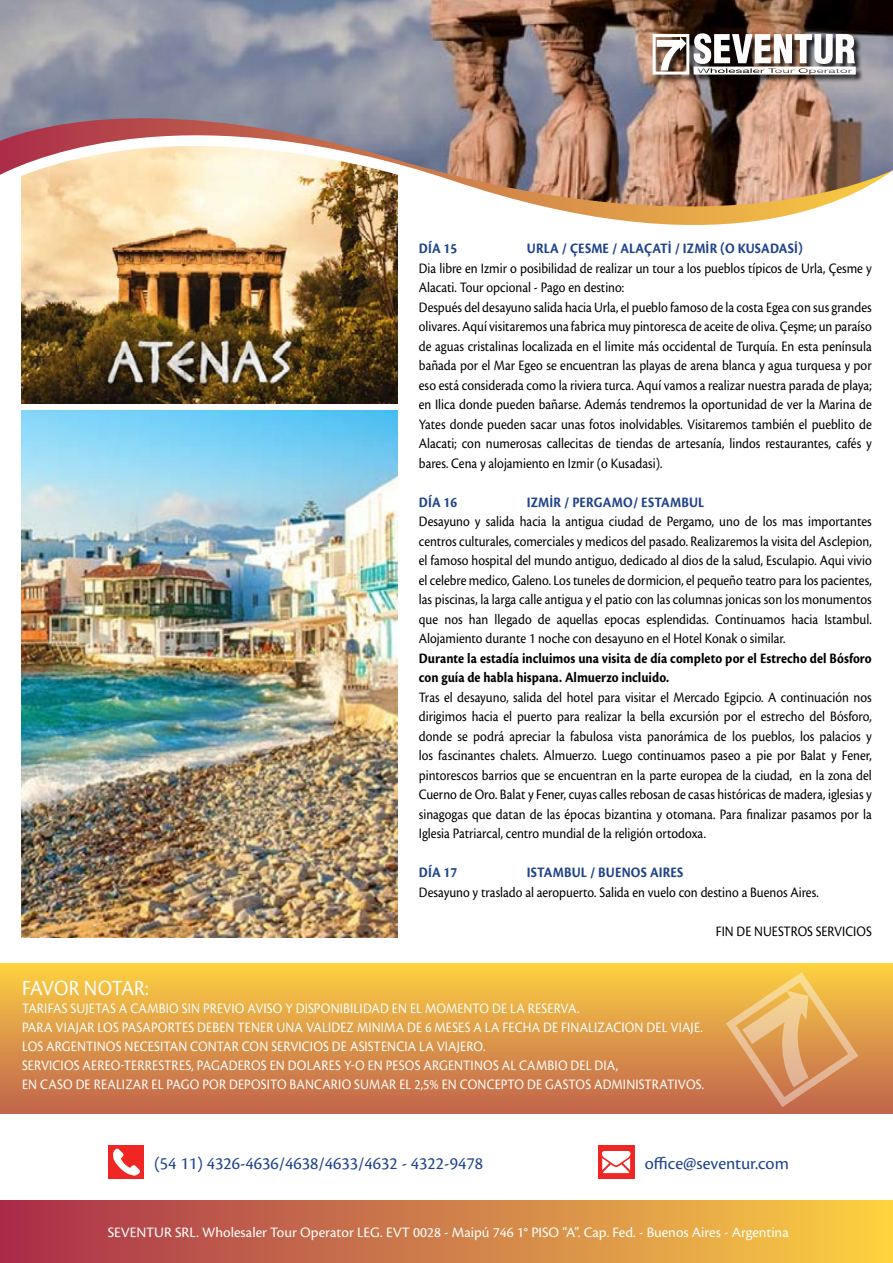
<style>
.page{position:relative;width:893px;height:1263px;background:#fff}
.page>*{position:absolute;margin:0;border:0;box-sizing:border-box;transform-origin:0 0}
.t1{font:22.5px "Cronos Pro";letter-spacing:-.01em;color:#fff;scale:.9 1}
.t2{font:18px "Cronos Pro";color:#20438b}
.t3{font:15px/19.5px "Cronos Pro";color:#000;text-align:justify;scale:.89 1}
.t4{font:15px "Cronos Pro";letter-spacing:.01em;color:#fff;scale:.9 1}
.t5{font:700 15px/19.5px "Cronos Pro";letter-spacing:.005em;color:#000;scale:.89 1}
.t6{font:15px "Cronos Pro";letter-spacing:.01em;color:#fff}
.t7{font:700 15px "Cronos Pro";letter-spacing:.01em;color:#20438b;scale:.9 1}
</style>
<div class="page">
<img style="left:21px;top:307px;width:377px;height:97px">
<img style="left:21px;top:410px;width:377px;height:528px">
<img style="left:21px;top:267px;width:377px;height:40px">
<img style="left:21px;top:246px;width:377px;height:21px">
<img style="left:0;top:0;width:893px;height:246px">
<div style="left:653px;top:34px;width:211px;height:49px;background:#000;opacity:.77"></div>
<div style="left:653px;top:34px;width:36px;height:41px;border:3px solid #fff"></div>
<svg style="left:657px;top:37px;width:29px;height:33px"></svg>
<svg style="left:694px;top:33px;width:162px;height:42px"></svg>
<div style="left:1px;top:963px;width:892px;height:150px;background:linear-gradient(to bottom,#fdd142,#c0634e)"></div>
<svg style="left:726px;top:972px;width:133px;height:135px;background:#e1a45d"></svg>
<div style="left:1px;top:1200px;width:892px;height:63px;background:linear-gradient(to right,#a82e4d,#fbd044)"></div>
<div style="left:598px;top:1145px;width:36px;height:34px;background:#ef2623"></div>
<svg style="left:602px;top:1151px;width:28px;height:22px"></svg>
<div style="left:108px;top:1145px;width:35px;height:34px;background:#ef2623"></div>
<svg style="left:113px;top:1148px;width:27px;height:28px"></svg>
<p class="t7" style="left:419px;top:240px;width:44px">DíA 15</p>
<p class="t7" style="left:527px;top:240px;width:308px">URLA / ÇESME / ALAÇATİ / IZMİR (O KUSADASİ)</p>
<p class="t3" style="left:419px;top:258px;width:510px;text-align:left">Dia libre en Izmir o posibilidad de realizar un tour a los pueblos típicos de Urla, Çesme y Alacati. Tour opcional - Pago en destino:<br>Después del desayuno salida hacia Urla, el pueblo famoso de la costa Egea con sus grandes olivares. Aquí visitaremos una fabrica muy pintoresca de aceite de oliva. Çeşme; un paraíso de aguas cristalinas localizada en el limite más occidental de Turquía. En esta península bañada por el Mar Egeo se encuentran las playas de arena blanca y agua turquesa y por eso está considerada como la riviera turca. Aquí vamos a realizar nuestra parada de playa; en Ilica donde pueden bañarse. Además tendremos la oportunidad de ver la Marina de Yates donde pueden sacar unas fotos inolvidables. Visitaremos también el pueblito de Alacati; con numerosas callecitas de tiendas de artesanía, lindos restaurantes, cafés y bares. Cena y alojamiento en Izmir (o Kusadasi).</p>
<p class="t7" style="left:419px;top:493px;width:44px">DÍA 16</p>
<p class="t7" style="left:527px;top:493px;width:199px">IZMİR / PERGAMO/ ESTAMBUL</p>
<p class="t3" style="left:419px;top:512px;width:510px">Desayuno y salida hacia la antigua ciudad de Pergamo, uno de los mas importantes centros culturales, comerciales y medicos del pasado. Realizaremos la visita del Asclepion, el famoso hospital del mundo antiguo, dedicado al dios de la salud, Esculapio. Aqui vivio el celebre medico, Galeno. Los tuneles de dormicion, el pequeño teatro para los pacientes, las piscinas, la larga calle antigua y el patio con las columnas jonicas son los monumentos que nos han llegado de aquellas epocas esplendidas. Continuamos hacia Istambul.<br>Alojamiento durante 1 noche con desayuno en el Hotel Konak o similar.</p>
<p class="t5" style="left:419px;top:648px;width:510px">Durante la estadía incluimos una visita de día completo por el Estrecho del Bósforo con guía de habla hispana. Almuerzo incluido.</p>
<p class="t3" style="left:419px;top:687px;width:510px">Tras el desayuno, salida del hotel para visitar el Mercado Egipcio. A continuación nos dirigimos hacia el puerto para realizar la bella excursión por el estrecho del Bósforo, donde se podrá apreciar la fabulosa vista panorámica de los pueblos, los palacios y los fascinantes chalets. Almuerzo. Luego continuamos paseo a pie por Balat y Fener, pintorescos barrios que se encuentran en la parte europea de la ciudad, en la zona del Cuerno de Oro. Balat y Fener, cuyas calles rebosan de casas históricas de madera, iglesias y sinagogas que datan de las épocas bizantina y otomana. Para finalizar pasamos por la Iglesia Patriarcal, centro mundial de la religión ortodoxa.</p>
<p class="t7" style="left:419px;top:864px;width:44px">día 17</p>
<p class="t7" style="left:527px;top:864px;width:15px">Istambul</p>
<p class="t7" style="left:590px;top:864px;width:105px">/ BUENOS AIRES</p>
<p class="t3" style="left:419px;top:882px;width:451px">Desayuno y traslado al aeropuerto. Salida en vuelo con destino a Buenos Aires.</p>
<p class="t3" style="left:716px;top:921px;width:53px">FINDENUESTR</p>
<p class="t3" style="left:798px;top:921px;width:84px">OS SERVICI OS</p>
<h1 class="t1" style="left:22px;top:975px;width:142px">FAVOR NOTAR:</h1>
<p class="t4" style="left:22px;top:1000px;width:8px">TARI</p>
<p class="t4" style="left:48px;top:1000px;width:54px">FAS SUJETAS</p>
<p class="t4" style="left:119px;top:1000px;width:24px">A CAM</p>
<p class="t4" style="left:159px;top:1000px;width:232px">BIO SIN PREVIO AVISO Y DISPONI BILIDAD</p>
<p class="t4" style="left:392px;top:1000px;width:71px">EN EL MOMENT</p>
<p class="t4" style="left:479px;top:1000px;width:62px">O DE LA RESER</p>
<p class="t4" style="left:561px;top:1000px;width:22px">VA.</p>
<p class="t4" style="left:22px;top:1019px;width:17px">PARA</p>
<p class="t4" style="left:56px;top:1019px;width:133px">VIAJAR LOS PASAPORTES</p>
<p class="t4" style="left:197px;top:1019px;width:54px">DEBEN TENER</p>
<p class="t4" style="left:277px;top:1019px;width:11px">UNA</p>
<p class="t4" style="left:306px;top:1019px;width:67px">VALIDEZ MINIMA</p>
<p class="t4" style="left:407px;top:1019px;width:40px">DE 6 MESES</p>
<p class="t4" style="left:473px;top:1019px;width:256px">A LA FECHA DE FINALIZACION DEL VIAJE.</p>
<p class="t4" style="left:22px;top:1038px;width:37px">LOS ARGENTIN</p>
<p class="t4" style="left:106px;top:1038px;width:30px">OS NECESITAN</p>
<p class="t4" style="left:190px;top:1038px;width:29px">CONTAR</p>
<p class="t4" style="left:242px;top:1038px;width:129px">CONSERVICIOSDE ASISTENCIA</p>
<p class="t4" style="left:419px;top:1038px;width:75px">LA VIAJERO.</p>
<p class="t4" style="left:22px;top:1057px;width:77px">SERVICI OSAERE</p>
<p class="t4" style="left:111px;top:1057px;width:23px">O-TERRESTRES</p>
<p class="t4" style="left:192px;top:1057px;width:23px">, PAGADER</p>
<p class="t4" style="left:251px;top:1057px;width:78px">OS EN DOLARES</p>
<p class="t4" style="left:344px;top:1057px;width:98px">Y-O EN PESOS ARGENTIN</p>
<p class="t4" style="left:483px;top:1057px;width:52px">OS AL CAM</p>
<p class="t4" style="left:548px;top:1057px;width:80px">BIO DEL DIA,</p>
<p class="t4" style="left:22px;top:1076px;width:315px">EN CASO DE REALIZAR EL PAGO POR DEPOSITO BANCARI</p>
<p class="t4" style="left:342px;top:1076px;width:25px">O SUMAR</p>
<p class="t4" style="left:399px;top:1076px;width:172px">EL 2,5% EN CONCEPTO DE GAST</p>
<p class="t4" style="left:576px;top:1076px;width:30px">OS ADMINISTRATI</p>
<p class="t4" style="left:678px;top:1076px;width:31px">VOS.</p>
<p class="t2" style="left:154px;top:1153px;width:331px">(54 11) 4326-4636/4638/4633/4632 - 4322-9478</p>
<p class="t2" style="left:645px;top:1153px;width:146px">office@seventur.com</p>
<p class="t6" style="left:108px;top:1223px;width:32px">SEVENTUR</p>
<p class="t6" style="left:175px;top:1223px;width:615px">SRL. Wholesaler Tour Operator LEG . EVT 0028 - Maipú 746 1° PISO “A”. Cap. Fed. - Buenos Aires - Argentina</p>
</div>
